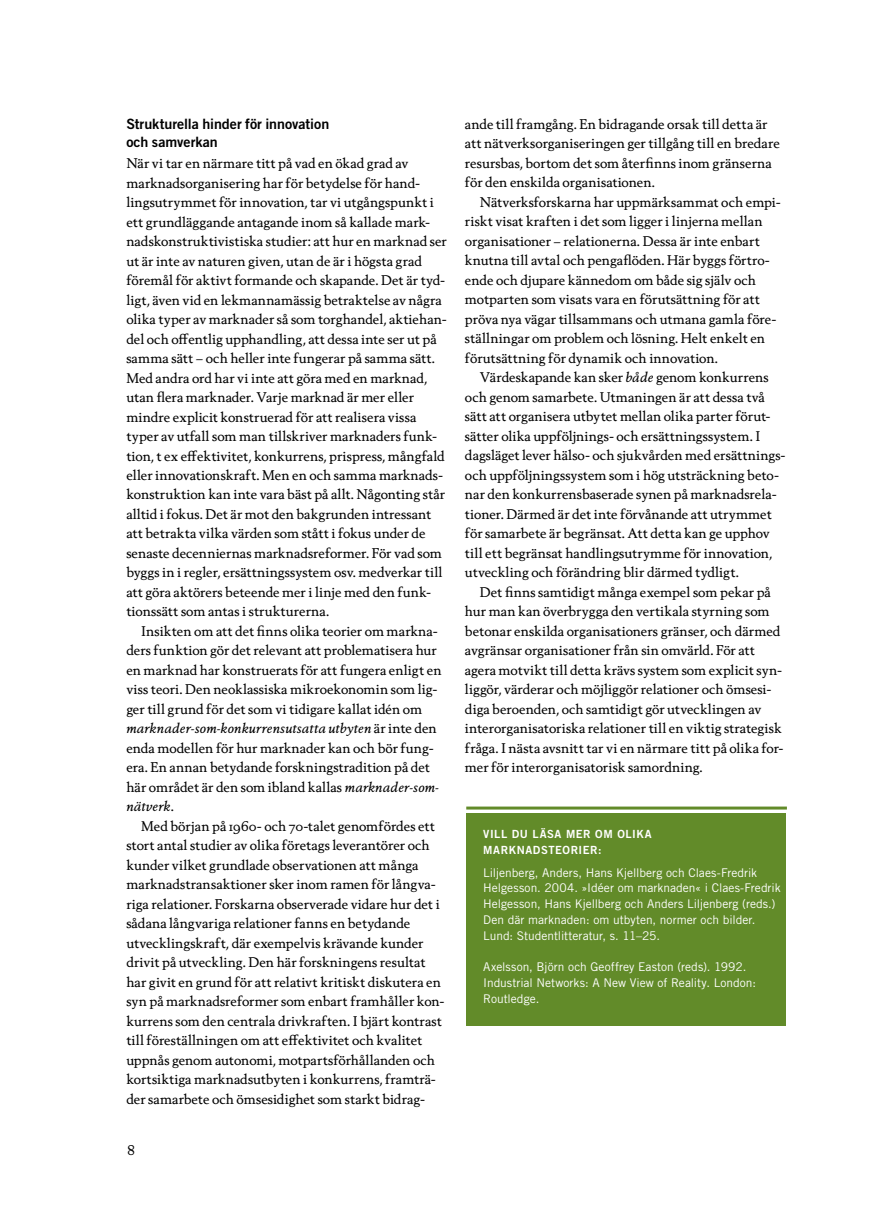
<style>
.page{position:relative;width:872px;height:1212px;background:#fff}
.page>*{position:absolute;margin:0;border:0;box-sizing:border-box;transform-origin:0 0}
.t1{font:14.25px/18px "Trade Gothic LT Pro Bd 2";color:#000}
.t2{font:13.5px/19.5px "Berling Nova Text Pro";letter-spacing:.005em;color:#000}
.t3{font:12px/15.8px "Trade Gothic LT Pro";color:#fff}
.t4{font:11.25px/15.8px "Trade Gothic LT Pro Bd 2";letter-spacing:.05em;color:#fff}
.s1{font-style:italic}
</style>
<div class="page">
<div style="left:466px;top:814px;width:320px;height:212px;background:#628b29"></div>
<hr style="left:466px;top:806px;width:321px;height:3px;background:#628b29">
<p class="t1" style="left:126px;top:115px;width:204px">Strukturella hinder för innovation och samverkan</p>
<p class="t2" style="left:126px;top:153px;width:322px">När vi tar en närmare titt på vad en ökad grad av marknadsorganisering har för betydelse för hand&shy;lingsutrymmet för innovation, tar vi utgångspunkt i ett grundläggande antagande inom så kallade mark&shy;nadskonstruktivistiska studier: att hur en marknad ser ut är inte av naturen given, utan de är i högsta grad föremål för aktivt formande och skapande. Det är tyd&shy;ligt, även vid en lekmannamässig betraktelse av några olika typer av marknader så som torghandel, aktiehan&shy;del och offentlig upphandling, att dessa inte ser ut på samma sätt – och heller inte fungerar på samma sätt.<br>Med andra ord har vi inte att göra med en marknad, utan flera marknader. Varje marknad är mer eller mindre explicit konstruerad för att realisera vissa typer av utfall som man tillskriver marknaders funk&shy;tion, t ex effektivitet, konkurrens, prispress, mångfald eller innovationskraft. Men en och samma marknads&shy;konstruktion kan inte vara bäst på allt. Någonting står alltid i fokus. Det är mot den bakgrunden intressant att betrakta vilka värden som stått i fokus under de senaste decenniernas marknadsreformer. För vad som byggs in i regler, ersättningssystem osv. medverkar till att göra aktörers beteende mer i linje med den funk&shy;tionssätt som antas i strukturerna.</p>
<p class="t2" style="left:126px;top:621px;width:317px;text-indent:15px">Insikten om att det finns olika teorier om markna&shy;ders funktion gör det relevant att problematisera hur en marknad har konstruerats för att fungera enligt en viss teori. Den neoklassiska mikroekonomin som lig&shy;ger till grund för det som vi tidigare kallat idén om <span class="s1">marknader-som-konkurrensutsatta utbyten</span> är inte den enda modellen för hur marknader kan och bör fung&shy;era. En annan betydande forskningstradition på det här området är den som ibland kallas <span class="s1">marknader-som&shy;nätverk</span>.</p>
<p class="t2" style="left:126px;top:816px;width:320px;text-indent:15px">Med början på 1960- och 70-talet genomfördes ett stort antal studier av olika företags leverantörer och kunder vilket grundlade observationen att många marknadstransaktioner sker inom ramen för långva&shy;riga relationer. Forskarna observerade vidare hur det i sådana långvariga relationer fanns en betydande utvecklingskraft, där exempelvis krävande kunder drivit på utveckling. Den här forskningens resultat har givit en grund för att relativt kritiskt diskutera en syn på marknadsreformer som enbart framhåller kon&shy;kurrens som den centrala drivkraften. I bjärt kontrast till föreställningen om att effektivitet och kvalitet uppnås genom autonomi, motpartsförhållanden och kortsiktiga marknadsutbyten i konkurrens, framträ&shy;der samarbete och ömsesidighet som starkt bidrag-</p>
<p class="t2" style="left:128px;top:1139px;width:9px">8</p>
<p class="t2" style="left:465px;top:114px;width:316px">ande till framgång. En bidragande orsak till detta är att nätverksorganiseringen ger tillgång till en bredare resursbas, bortom det som återfinns inom gränserna för den enskilda organisationen.</p>
<p class="t2" style="left:465px;top:192px;width:317px;text-indent:15px">Nätverksforskarna har uppmärksammat och empi&shy;riskt visat kraften i det som ligger i linjerna mellan organisationer – relationerna. Dessa är inte enbart knutna till avtal och pengaflöden. Här byggs förtro&shy;ende och djupare kännedom om både sig själv och motparten som visats vara en förutsättning för att pröva nya vägar tillsammans och utmana gamla före&shy;ställningar om problem och lösning. Helt enkelt en förutsättning för dynamik och innovation.</p>
<p class="t2" style="left:465px;top:367px;width:321px;text-indent:15px">Värdeskapande kan sker <span class="s1">både</span> genom konkurrens och genom samarbete. Utmaningen är att dessa två sätt att organisera utbytet mellan olika parter förut&shy;sätter olika uppföljnings- och ersättningssystem. I dagsläget lever hälso- och sjukvården med ersättnings&shy;och uppföljningssystem som i hög utsträckning beto&shy;nar den konkurrensbaserade synen på marknadsrela&shy;tioner. Därmed är det inte förvånande att utrymmet för samarbete är begränsat. Att detta kan ge upphov till ett begränsat handlingsutrymme för innovation, utveckling och förändring blir därmed tydligt.</p>
<p class="t2" style="left:465px;top:582px;width:320px;text-indent:15px">Det finns samtidigt många exempel som pekar på hur man kan överbrygga den vertikala styrning som betonar enskilda organisationers gränser, och därmed avgränsar organisationer från sin omvärld. För att agera motvikt till detta krävs system som explicit syn&shy;liggör, värderar och möjliggör relationer och ömsesi&shy;diga beroenden, och samtidigt gör utvecklingen av interorganisatoriska relationer till en viktig strategisk fråga. I nästa avsnitt tar vi en närmare titt på olika for&shy;mer för interorganisatorisk samordning.</p>
<p class="t4" style="left:483px;top:826px;width:170px">Vill du läsa mer om olika marknadsteorier:</p>
<p class="t3" style="left:483px;top:864px;width:299px">Liljenberg, Anders, Hans Kjellberg och Claes-Fredrik Helgesson. 2004. »Idéer om marknaden« i Claes-Fredrik Helgesson, Hans Kjellberg och Anders Liljenberg (reds.)<br>Den där marknaden: om utbyten, normer och bilder.<br>Lund: Studentlitteratur, s. 11–25.</p>
<p class="t3" style="left:483px;top:959px;width:274px">Axelsson, Björn och Geoffrey Easton (reds). 1992.<br>Industrial Networks: A New View of Reality. London:<br>Routledge.</p>
</div>
